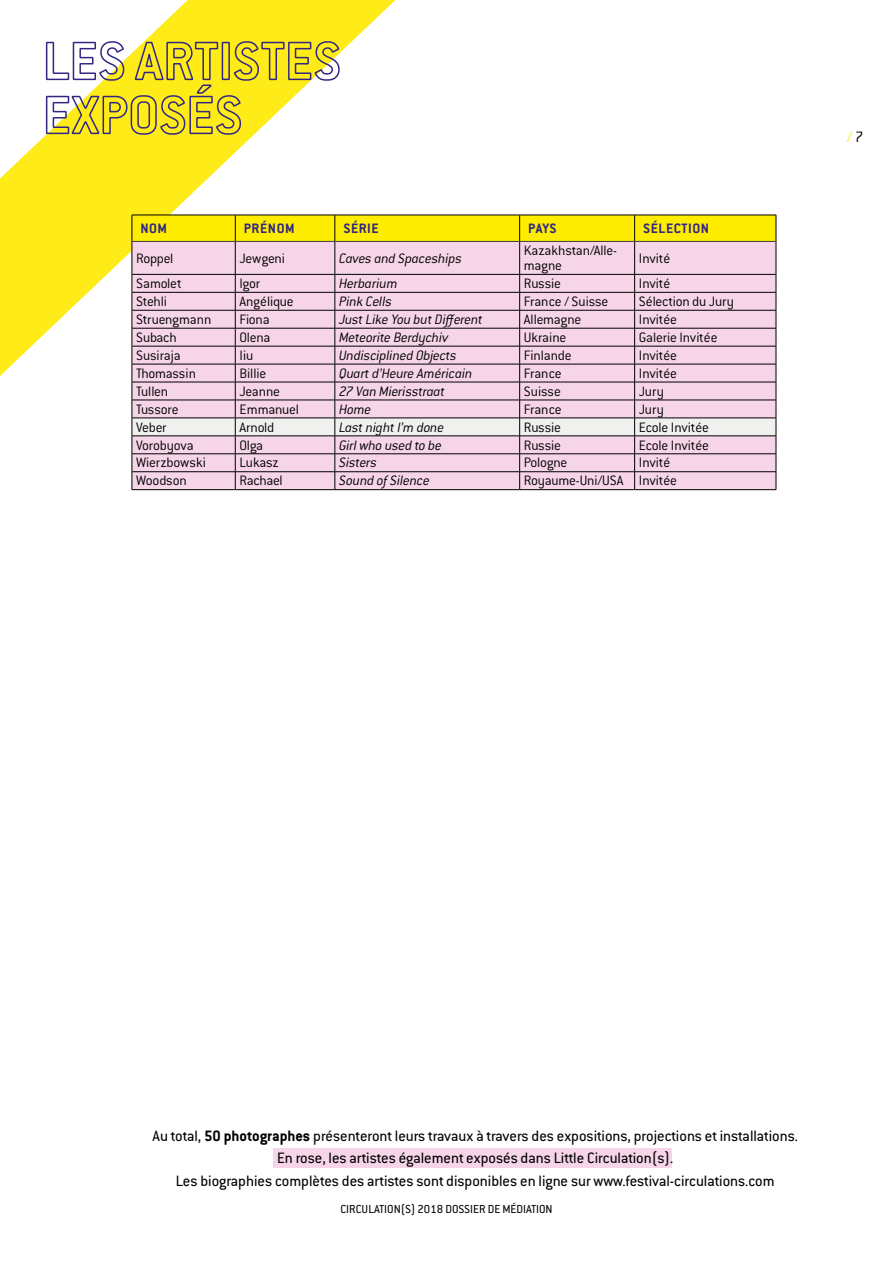
<style>
.page{position:relative;width:893px;height:1263px;background:#fff}
.page>*{position:absolute;margin:0;border:0;box-sizing:border-box;transform-origin:0 0}
.t1{font:16.5px/22.5px "Conduit ITC Std";color:#000;text-align:center}
.t2{font:300 16.5px "Conduit ITC";color:#feeb17}
.t3{font:300 15px/15px "Conduit ITC Std";letter-spacing:-.015em;color:#000}
.t4{font:italic 300 15px "Conduit ITC Std";letter-spacing:-.01em;color:#000}
.t5{font:700 15px "Conduit ITC Std";letter-spacing:.04em;color:#312783}
.t6{font:12.75px "Conduit ITC Std";color:#000}
.s1{color:#000}
.s2{font-weight:700}
</style>
<div class="page">
<svg style="left:0;top:0;width:395px;height:397px"></svg>
<hr style="left:132px;top:489px;width:103px;height:1px;background:#000">
<hr style="left:235px;top:489px;width:100px;height:1px;background:#000">
<hr style="left:335px;top:489px;width:185px;height:1px;background:#000">
<hr style="left:520px;top:489px;width:115px;height:1px;background:#000">
<hr style="left:635px;top:489px;width:141px;height:1px;background:#000">
<svg style="left:132px;top:215px;width:645px;height:274px;background:#e8ccc5"></svg>
<div style="left:274px;top:1148px;width:398px;height:19px;background:#f6d5e8"></div>
<svg style="left:45px;top:40px;width:295px;height:95px"></svg>
<p class="t5" style="left:140px;top:219px;width:28px">NOM</p>
<p class="t5" style="left:244px;top:219px;width:52px">PRÉNOM</p>
<p class="t5" style="left:343px;top:219px;width:37px">SÉRIE</p>
<p class="t5" style="left:528px;top:219px;width:30px">PAYS</p>
<p class="t5" style="left:643px;top:219px;width:67px">SÉLECTION</p>
<p class="t3" style="left:136px;top:250px;width:39px">Roppel</p>
<p class="t3" style="left:240px;top:250px;width:47px">Jewgeni</p>
<p class="t4" style="left:339px;top:249px;width:125px">Caves and Spaceships</p>
<p class="t3" style="left:524px;top:242px;width:95px">Kazakhstan/Alle&shy;magne</p>
<p class="t3" style="left:639px;top:250px;width:33px">Invité</p>
<p class="t3" style="left:136px;top:275px;width:47px">Samolet</p>
<p class="t3" style="left:240px;top:275px;width:22px">Igor</p>
<p class="t4" style="left:339px;top:274px;width:60px">Herbarium</p>
<p class="t3" style="left:524px;top:275px;width:39px">Russie</p>
<p class="t3" style="left:639px;top:275px;width:33px">Invité</p>
<p class="t3" style="left:136px;top:293px;width:32px">Stehli</p>
<p class="t3" style="left:240px;top:293px;width:56px">Angélique</p>
<p class="t4" style="left:339px;top:292px;width:55px">Pink Cells</p>
<p class="t3" style="left:524px;top:293px;width:86px">France / Suisse</p>
<p class="t3" style="left:639px;top:293px;width:97px">Sélection du Jury</p>
<p class="t3" style="left:136px;top:311px;width:77px">Struengmann</p>
<p class="t3" style="left:240px;top:311px;width:32px">Fiona</p>
<p class="t4" style="left:339px;top:310px;width:145px">Just Like You but Different</p>
<p class="t3" style="left:524px;top:311px;width:59px">Allemagne</p>
<p class="t3" style="left:639px;top:311px;width:40px">Invitée</p>
<p class="t3" style="left:136px;top:329px;width:42px">Subach</p>
<p class="t3" style="left:240px;top:329px;width:32px">Olena</p>
<p class="t4" style="left:339px;top:328px;width:111px">Meteorite Berdychiv</p>
<p class="t3" style="left:524px;top:329px;width:44px">Ukraine</p>
<p class="t3" style="left:639px;top:329px;width:80px">Galerie Invitée</p>
<p class="t3" style="left:136px;top:347px;width:46px">Susiraja</p>
<p class="t3" style="left:240px;top:347px;width:15px">Iiu</p>
<p class="t4" style="left:339px;top:346px;width:119px">Undisciplined Objects</p>
<p class="t3" style="left:524px;top:347px;width:49px">Finlande</p>
<p class="t3" style="left:639px;top:347px;width:40px">Invitée</p>
<p class="t3" style="left:136px;top:365px;width:61px">Thomassin</p>
<p class="t3" style="left:240px;top:365px;width:28px">Billie</p>
<p class="t4" style="left:339px;top:364px;width:135px">Quart d’Heure Américain</p>
<p class="t3" style="left:524px;top:365px;width:39px">France</p>
<p class="t3" style="left:639px;top:365px;width:40px">Invitée</p>
<p class="t3" style="left:136px;top:383px;width:33px">Tullen</p>
<p class="t3" style="left:240px;top:383px;width:42px">Jeanne</p>
<p class="t4" style="left:339px;top:382px;width:108px">27 Van Mierisstraat</p>
<p class="t3" style="left:524px;top:383px;width:38px">Suisse</p>
<p class="t3" style="left:639px;top:383px;width:27px">Jury</p>
<p class="t3" style="left:136px;top:401px;width:44px">Tussore</p>
<p class="t3" style="left:240px;top:401px;width:61px">Emmanuel</p>
<p class="t4" style="left:339px;top:400px;width:34px">Home</p>
<p class="t3" style="left:524px;top:401px;width:39px">France</p>
<p class="t3" style="left:639px;top:401px;width:27px">Jury</p>
<p class="t3" style="left:136px;top:419px;width:32px">Veber</p>
<p class="t3" style="left:240px;top:419px;width:36px">Arnold</p>
<p class="t4" style="left:339px;top:418px;width:107px">Last night I’m done</p>
<p class="t3" style="left:524px;top:419px;width:39px">Russie</p>
<p class="t3" style="left:639px;top:419px;width:72px">Ecole Invitée</p>
<p class="t3" style="left:136px;top:437px;width:59px">Vorobyova</p>
<p class="t3" style="left:240px;top:437px;width:25px">Olga</p>
<p class="t4" style="left:339px;top:436px;width:104px">Girl who used to be</p>
<p class="t3" style="left:524px;top:437px;width:39px">Russie</p>
<p class="t3" style="left:639px;top:437px;width:72px">Ecole Invitée</p>
<p class="t3" style="left:136px;top:455px;width:71px">Wierzbowski</p>
<p class="t3" style="left:240px;top:455px;width:41px">Lukasz</p>
<p class="t4" style="left:339px;top:454px;width:39px">Sisters</p>
<p class="t3" style="left:524px;top:455px;width:45px">Pologne</p>
<p class="t3" style="left:639px;top:455px;width:33px">Invité</p>
<p class="t3" style="left:136px;top:473px;width:52px">Woodson</p>
<p class="t3" style="left:240px;top:473px;width:45px">Rachael</p>
<p class="t4" style="left:339px;top:472px;width:92px">Sound of Silence</p>
<p class="t3" style="left:524px;top:473px;width:155px">Royaume-Uni/USA Invitée</p>
<p class="t2" style="left:847px;top:127px;width:18px">/ <span class="s1">7</span></p>
<p class="t1" style="left:152px;top:1124px;width:647px">Au total, <span class="s2">50 photographes</span> présenteront leurs travaux à travers des expositions, projections et installations.<br>En rose, les artistes également exposés dans Little Circulation(s).<br>Les biographies complètes des artistes sont disponibles en ligne sur www.festival-circulations.com</p>
<p class="t6" style="left:340px;top:1201px;width:214px">CIRCULATION(S) 2018 DOSSIER DE MÉDIATION</p>
</div>
